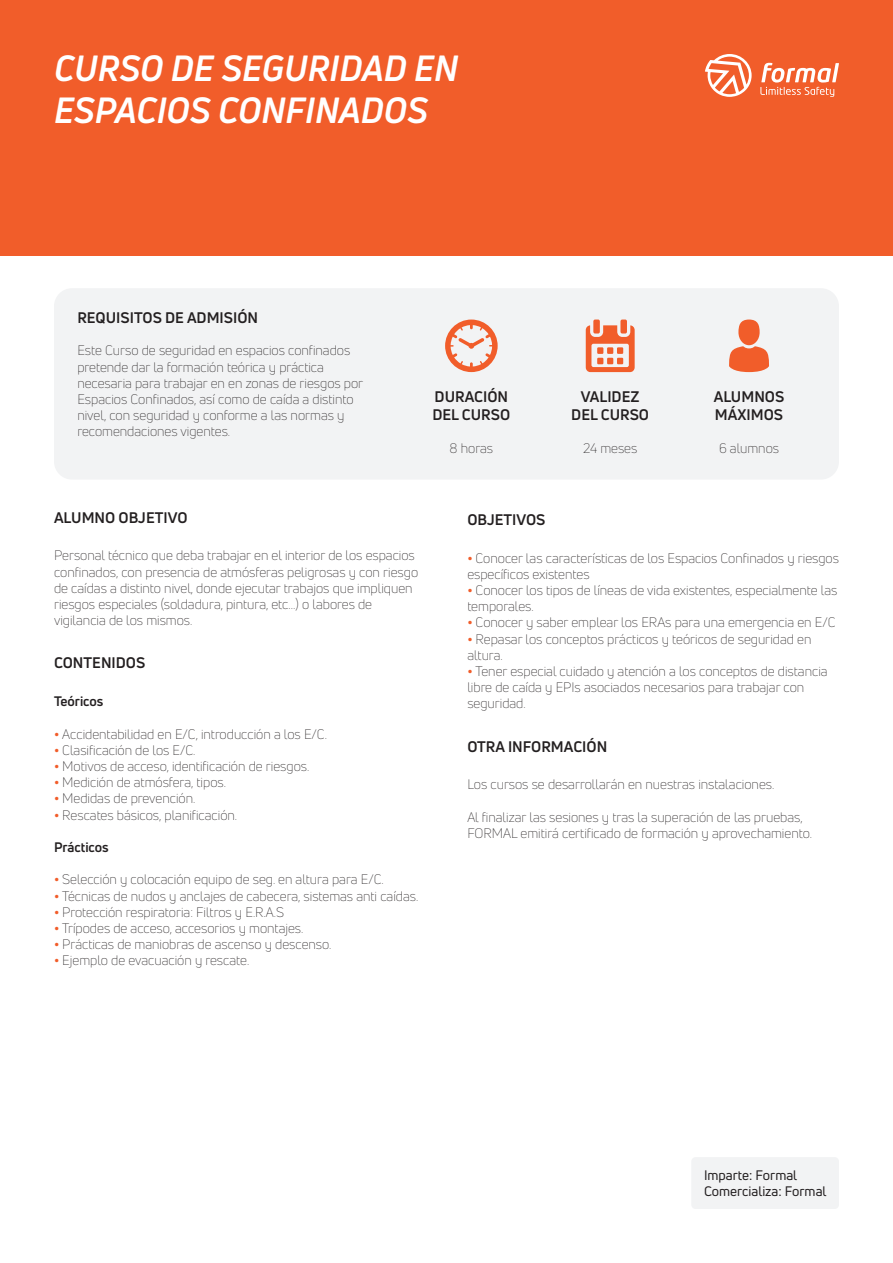
<style>
.page{position:relative;width:893px;height:1263px;background:#fff}
.page>*{position:absolute;margin:0;border:0;box-sizing:border-box;transform-origin:0 0}
.t1{font:italic 700 35.7px/42.8px "Uni Neue";color:#fff}
.t2{font:700 15px "Uni Neue";color:#231f20}
.t3{font:300 13.5px/16.2px "Uni Neue";color:#231f20}
.t4{font:13.5px "Uni Neue";color:#231f20}
.t5{font:700 13.5px "Uni Neue";color:#231f20}
.s1{font-weight:700;color:#f15d2a}
</style>
<div class="page">
<div style="left:0;top:0;width:893px;height:256px;background:#f15d2a"></div>
<svg style="left:705px;top:54px;width:47px;height:43px"></svg>
<svg style="left:760px;top:63px;width:79px;height:34px"></svg>
<div style="left:54px;top:288px;width:785px;height:192px;background:#f2f3f4;border-radius:18px"></div>
<div style="left:738px;top:319px;width:22px;height:26px;background:#f15d2a;border-radius:50%"></div>
<svg style="left:729px;top:346px;width:40px;height:26px"></svg>
<svg style="left:445px;top:319px;width:53px;height:53px"></svg>
<svg style="left:586px;top:325px;width:49px;height:47px"></svg>
<div style="left:593px;top:319px;width:7px;height:14px;background:#f15d2a;border-radius:2px"></div>
<div style="left:620px;top:319px;width:7px;height:14px;background:#f15d2a;border-radius:2px"></div>
<div style="left:691px;top:1157px;width:148px;height:52px;background:#f2f3f4;border-radius:4px"></div>
<p class="t1" style="left:54px;top:46px;width:406px">CURSO DE SEGURIDAD EN<br>ESPACIOS CONFINADOS</p>
<p class="t2" style="left:77px;top:308px;width:182px">REQUISITOS DE ADMISIÓN</p>
<p class="t3" style="left:77px;top:342px;width:287px">Este Curso de seguridad en espacios confinados pretende dar la formación teórica y práctica necesaria para trabajar en en zonas de riesgos por Espacios Confinados, así como de caída a distinto nivel, con seguridad y conforme a las normas y recomendaciones vigentes.</p>
<p class="t2" style="left:435px;top:387px;width:75px">DURACIÓN</p>
<p class="t2" style="left:432px;top:405px;width:79px">DEL CURSO</p>
<p class="t3" style="left:449px;top:440px;width:45px">8 horas</p>
<p class="t2" style="left:581px;top:387px;width:60px">VALIDEZ</p>
<p class="t2" style="left:571px;top:405px;width:79px">DEL CURSO</p>
<p class="t3" style="left:583px;top:440px;width:56px">24 meses</p>
<p class="t2" style="left:714px;top:387px;width:72px">ALUMNOS</p>
<p class="t2" style="left:715px;top:405px;width:70px">MÁXIMOS</p>
<p class="t3" style="left:719px;top:440px;width:62px">6 alumnos</p>
<p class="t2" style="left:54px;top:508px;width:135px">ALUMNO OBJETIVO</p>
<p class="t3" style="left:54px;top:547px;width:366px">Personal técnico que deba trabajar en el interior de los espacios confinados, con presencia de atmósferas peligrosas y con riesgo de caídas a distinto nivel, donde ejecutar trabajos que impliquen riesgos especiales (soldadura, pintura, etc…) o labores de vigilancia de los mismos.</p>
<p class="t2" style="left:54px;top:653px;width:93px">CONTENIDOS</p>
<p class="t5" style="left:54px;top:693px;width:51px">Teóricos</p>
<p class="t3" style="left:54px;top:725px;width:274px"><span class="s1">•</span> Accidentabilidad en E/C, introducción a los E/C.</p>
<p class="t3" style="left:54px;top:742px;width:143px"><span class="s1">•</span> Clasificación de los E/C.</p>
<p class="t3" style="left:54px;top:758px;width:257px"><span class="s1">•</span> Motivos de acceso, identificación de riesgos.</p>
<p class="t3" style="left:54px;top:774px;width:173px"><span class="s1">•</span> Medición de atmósfera, tipos.</p>
<p class="t3" style="left:54px;top:790px;width:143px"><span class="s1">•</span> Medidas de prevención.</p>
<p class="t3" style="left:54px;top:806px;width:185px"><span class="s1">•</span> Rescates básicos, planificación.</p>
<p class="t5" style="left:54px;top:839px;width:56px">Prácticos</p>
<p class="t3" style="left:54px;top:871px;width:331px"><span class="s1">•</span> Selección y colocación equipo de seg. en altura para E/C.</p>
<p class="t3" style="left:54px;top:887px;width:366px"><span class="s1">•</span> Técnicas de nudos y anclajes de cabecera, sistemas anti caídas.</p>
<p class="t3" style="left:54px;top:904px;width:232px"><span class="s1">•</span> Protección respiratoria: Filtros y E.R.A.S</p>
<p class="t3" style="left:54px;top:920px;width:251px"><span class="s1">•</span> Trípodes de acceso, accesorios y montajes.</p>
<p class="t3" style="left:54px;top:936px;width:279px"><span class="s1">•</span> Prácticas de maniobras de ascenso y descenso.</p>
<p class="t3" style="left:54px;top:952px;width:197px"><span class="s1">•</span> Ejemplo de evacuación y rescate.</p>
<p class="t2" style="left:467px;top:510px;width:80px">OBJETIVOS</p>
<p class="t3" style="left:467px;top:550px;width:373px"><span class="s1">•</span> Conocer las características de los Espacios Confinados y riesgos específicos existentes</p>
<p class="t3" style="left:467px;top:582px;width:372px"><span class="s1">•</span> Conocer los tipos de líneas de vida existentes, especialmente las temporales.</p>
<p class="t3" style="left:467px;top:614px;width:370px"><span class="s1">•</span> Conocer y saber emplear los ERAs para una emergencia en E/C</p>
<p class="t3" style="left:467px;top:631px;width:346px"><span class="s1">•</span> Repasar los conceptos prácticos y teóricos de seguridad en altura.</p>
<p class="t3" style="left:467px;top:663px;width:362px"><span class="s1">•</span> Tener especial cuidado y atención a los conceptos de distancia libre de caída y EPIs asociados necesarios para trabajar con seguridad.</p>
<p class="t2" style="left:467px;top:737px;width:141px">OTRA INFORMACIÓN</p>
<p class="t3" style="left:467px;top:776px;width:309px">Los cursos se desarrollarán en nuestras instalaciones.</p>
<p class="t3" style="left:467px;top:809px;width:346px">Al finalizar las sesiones y tras la superación de las pruebas,<br>FORMAL emitirá certificado de formación y aprovechamiento.</p>
<p class="t4" style="left:704px;top:1167px;width:95px">Imparte: Formal</p>
<p class="t4" style="left:704px;top:1183px;width:124px">Comercializa: Formal</p>
</div>
